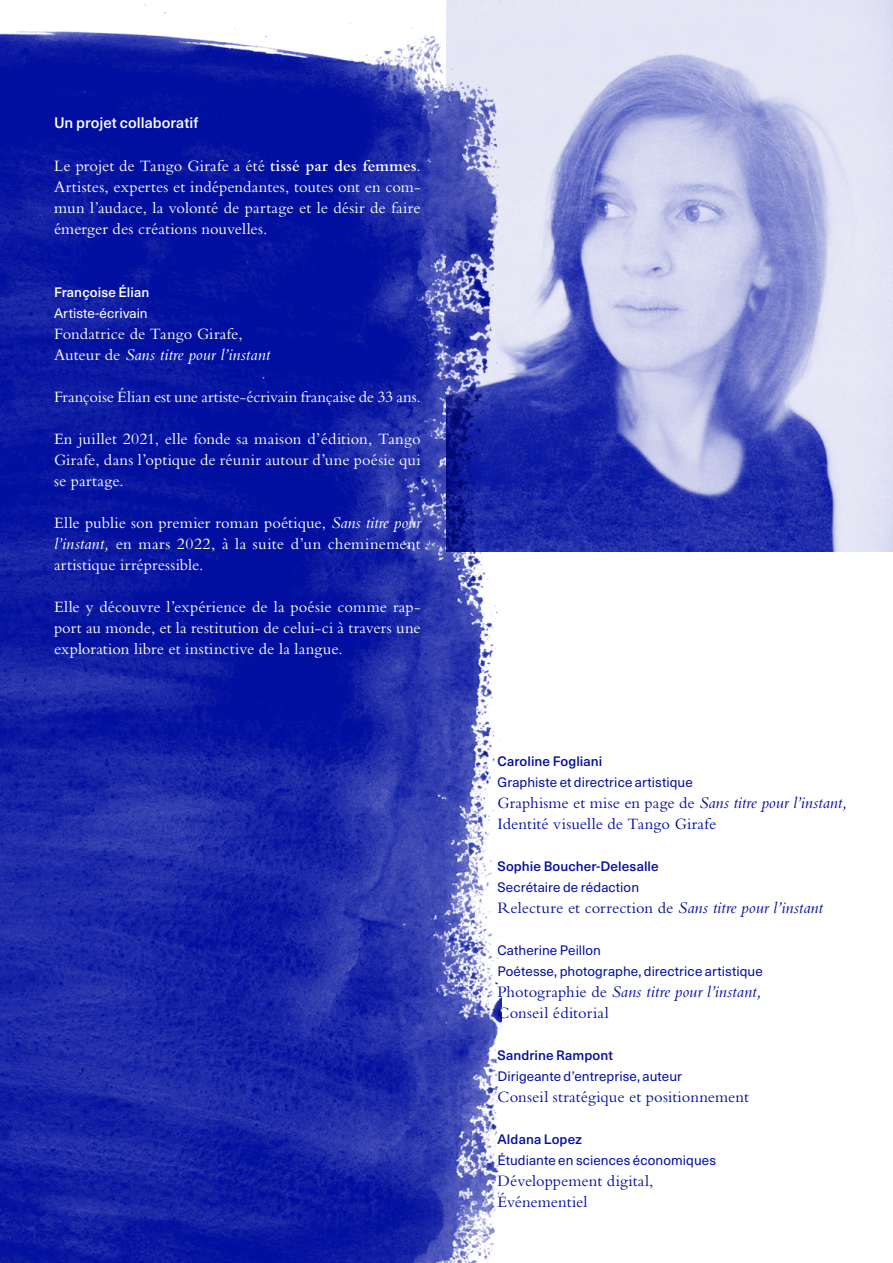
<style>
.page{position:relative;width:893px;height:1263px;background:#fff}
.page>*{position:absolute;margin:0;border:0;box-sizing:border-box;transform-origin:0 0}
.t1{font:italic 17.25px "Bembo";color:#000f9f}
.t2{font:italic 17.25px "Bembo";color:#fff}
.t3{font:16.5px/21px "Bembo";letter-spacing:.005em;color:#fff;text-align:justify}
.t4{font:16.5px/21px "Bembo";letter-spacing:.005em;color:#000f9f}
.t5{font:500 15px "Neue Haas Unica Pro";letter-spacing:.005em;color:#fff}
.t6{font:13.5px/21px "Neue Haas Unica Pro";letter-spacing:.005em;color:#000f9f}
.t7{font:500 13.5px "Neue Haas Unica Pro";letter-spacing:.01em;color:#000f9f}
.t8{font:13.5px "Neue Haas Unica Pro";letter-spacing:.01em;color:#fff}
.t9{font:500 13.5px "Neue Haas Unica Pro";letter-spacing:.005em;color:#fff}
.s1{font-weight:600}
.s2{font-style:normal;font-size:16.5px}
.s3{font-style:italic;font-size:17.25px}
</style>
<div class="page">
<img style="left:501px;top:0;width:392px;height:552px">
<img style="left:0;top:0;width:501px;height:1263px">
<p class="t5" style="left:54px;top:114px;width:146px">Un projet collaboratif</p>
<p class="t3" style="left:54px;top:155px;width:368px">Le projet de Tango Girafe a été <span class="s1">tissé par des femmes</span>.<br>Artistes, expertes et indépendantes, toutes ont en com&shy;mun l’audace, la volonté de partage et le désir de faire émerger des créations nouvelles.</p>
<p class="t9" style="left:54px;top:284px;width:97px">Françoise Élian</p>
<p class="t8" style="left:54px;top:305px;width:95px">Artiste-écrivain</p>
<p class="t3" style="left:54px;top:323px;width:190px">Fondatrice de Tango Girafe,</p>
<p class="t2" style="left:54px;top:344px;width:218px"><span class="s2">Auteur de</span> Sans titre pour l’instant</p>
<p class="t3" style="left:54px;top:386px;width:368px">Françoise Élian est une artiste-écrivain française de 33 ans.</p>
<p class="t3" style="left:54px;top:428px;width:368px">En juillet 2021, elle fonde sa maison d’édition, Tango Girafe, dans l’optique de réunir autour d’une poésie qui se partage.</p>
<p class="t3" style="left:54px;top:512px;width:368px">Elle publie son premier roman poétique, <span class="s3">Sans titre pour l’instant,</span> en mars 2022, à la suite d’un cheminement artistique irrépressible.</p>
<p class="t3" style="left:54px;top:596px;width:368px">Elle y découvre l’expérience de la poésie comme rap&shy;port au monde, et la restitution de celui-ci à travers une exploration libre et instinctive de la langue.</p>
<p class="t7" style="left:497px;top:753px;width:106px">Caroline Fogliani</p>
<p class="t6" style="left:497px;top:772px;width:197px">Graphiste et directrice artistique</p>
<p class="t4" style="left:497px;top:792px;width:351px">Graphisme et mise en page de <span class="s3">Sans titre pour l’instant,<br></span>Identité visuelle de Tango Girafe</p>
<p class="t7" style="left:497px;top:858px;width:163px">Sophie Boucher-Delesalle</p>
<p class="t6" style="left:497px;top:877px;width:143px">Secrétaire de rédaction</p>
<p class="t4" style="left:497px;top:897px;width:327px">Relecture et correction de <span class="s3">Sans titre pour l’instant</span></p>
<p class="t6" style="left:497px;top:940px;width:267px">Catherine Peillon<br>Poétesse, photographe, directrice artistique</p>
<p class="t1" style="left:497px;top:981px;width:266px"><span class="s2">Photographie de</span> Sans titre pour l’instant,</p>
<p class="t4" style="left:497px;top:1002px;width:113px">Conseil éditorial</p>
<p class="t7" style="left:497px;top:1047px;width:117px">Sandrine Rampont</p>
<p class="t6" style="left:497px;top:1066px;width:186px">Dirigeante d’entreprise, auteur</p>
<p class="t4" style="left:497px;top:1086px;width:253px">Conseil stratégique et positionnement</p>
<p class="t7" style="left:497px;top:1131px;width:86px">Aldana Lopez</p>
<p class="t6" style="left:497px;top:1150px;width:220px">Étudiante en sciences économiques</p>
<p class="t4" style="left:497px;top:1170px;width:157px">Développement digital,<br>Événementiel</p>
</div>
